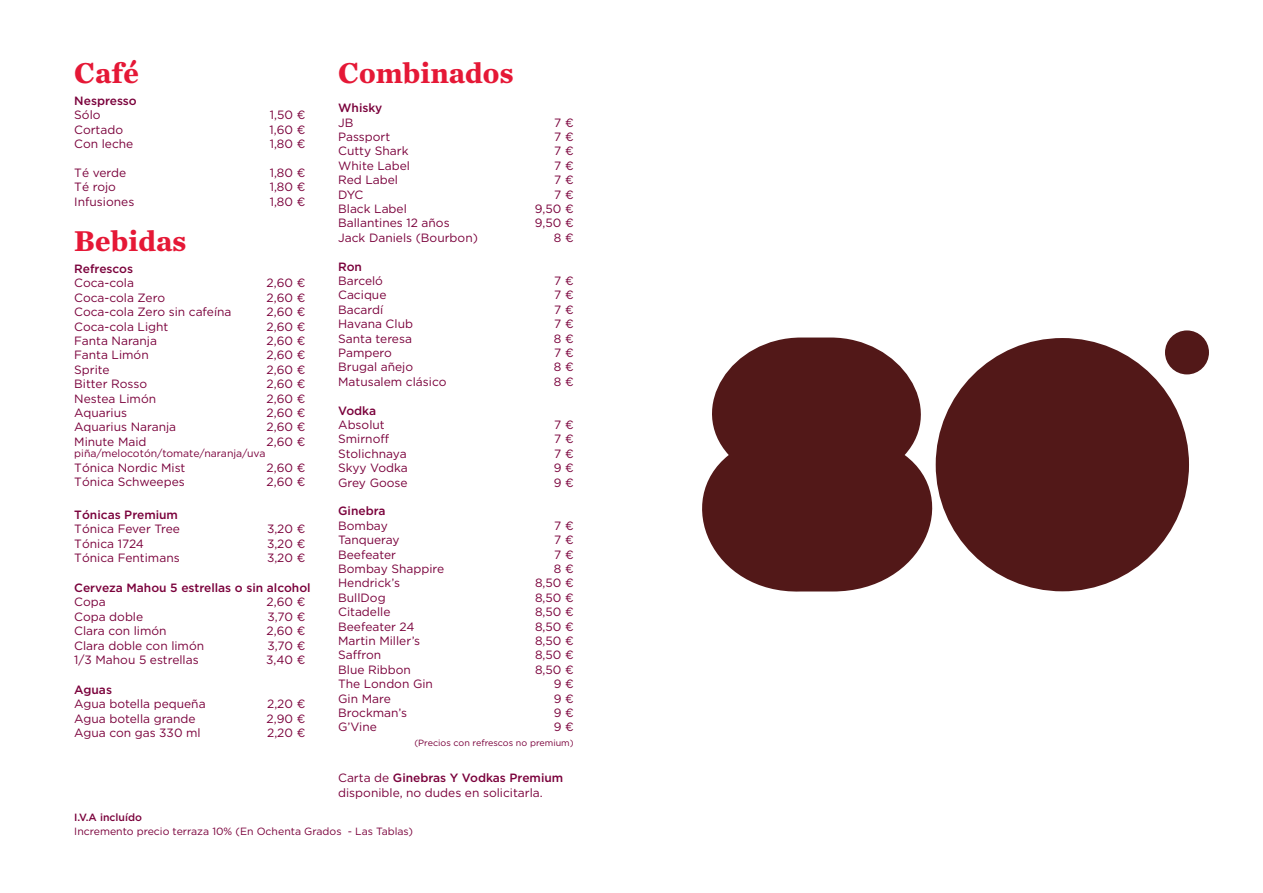
<style>
.page{position:relative;width:1263px;height:893px;background:#fff}
.page>*{position:absolute;margin:0;border:0;box-sizing:border-box;transform-origin:0 0}
.t1{font:700 30px "Chronicle Text G1";color:#e51836}
.t2{font:12px/14.4px "Gotham";color:#7a003b}
.t3{font:500 12px "Gotham";color:#7a003b}
.t4{font:10.5px "Gotham";color:#7a003b}
.t5{font:500 10.5px "Gotham";color:#7a003b}
.t6{font:9px "Gotham";color:#7a003b}
.s1{font-weight:500}
</style>
<div class="page">
<svg style="left:702px;top:338px;width:261px;height:254px;fill:#521818"></svg>
<div style="left:936px;top:338px;width:253px;height:253px;background:#521818;border-radius:50%"></div>
<div style="left:1165px;top:330px;width:44px;height:44px;background:#521818;border-radius:50%"></div>
<h1 class="t1" style="left:74px;top:49px;width:66px">Café</h1>
<p class="t3" style="left:74px;top:94px;width:64px">Nespresso</p>
<p class="t2" style="left:74px;top:108px;width:28px">Sólo</p>
<p class="t2" style="left:270px;top:108px;width:37px">1,50 ¤</p>
<p class="t2" style="left:74px;top:122px;width:50px">Cortado</p>
<p class="t2" style="left:269px;top:122px;width:37px">1,60 ¤</p>
<p class="t2" style="left:74px;top:137px;width:61px">Con leche</p>
<p class="t2" style="left:270px;top:137px;width:37px">1,80 ¤</p>
<p class="t2" style="left:74px;top:165px;width:53px">Té verde</p>
<p class="t2" style="left:270px;top:165px;width:37px">1,80 ¤</p>
<p class="t2" style="left:74px;top:180px;width:43px">Té rojo</p>
<p class="t2" style="left:270px;top:180px;width:37px">1,80 ¤</p>
<p class="t2" style="left:74px;top:194px;width:62px">Infusiones</p>
<p class="t2" style="left:270px;top:194px;width:37px">1,80 ¤</p>
<h1 class="t1" style="left:74px;top:217px;width:114px">Bebidas</h1>
<p class="t3" style="left:74px;top:262px;width:60px">Refrescos</p>
<p class="t2" style="left:74px;top:276px;width:61px">Coca-cola</p>
<p class="t2" style="left:267px;top:276px;width:40px">2,60 ¤</p>
<p class="t2" style="left:74px;top:290px;width:92px">Coca-cola Zero</p>
<p class="t2" style="left:267px;top:290px;width:40px">2,60 ¤</p>
<p class="t2" style="left:74px;top:305px;width:159px">Coca-cola Zero sin cafeína</p>
<p class="t2" style="left:267px;top:305px;width:40px">2,60 ¤</p>
<p class="t2" style="left:74px;top:319px;width:96px">Coca-cola Light</p>
<p class="t2" style="left:267px;top:319px;width:40px">2,60 ¤</p>
<p class="t2" style="left:74px;top:333px;width:84px">Fanta Naranja</p>
<p class="t2" style="left:267px;top:333px;width:40px">2,60 ¤</p>
<p class="t2" style="left:74px;top:348px;width:76px">Fanta Limón</p>
<p class="t2" style="left:267px;top:348px;width:40px">2,60 ¤</p>
<p class="t2" style="left:74px;top:362px;width:37px">Sprite</p>
<p class="t2" style="left:267px;top:362px;width:40px">2,60 ¤</p>
<p class="t2" style="left:74px;top:377px;width:74px">Bitter Rosso</p>
<p class="t2" style="left:267px;top:377px;width:40px">2,60 ¤</p>
<p class="t2" style="left:74px;top:391px;width:83px">Nestea Limón</p>
<p class="t2" style="left:267px;top:391px;width:40px">2,60 ¤</p>
<p class="t2" style="left:74px;top:405px;width:54px">Aquarius</p>
<p class="t2" style="left:267px;top:405px;width:40px">2,60 ¤</p>
<p class="t2" style="left:74px;top:420px;width:103px">Aquarius Naranja</p>
<p class="t2" style="left:267px;top:420px;width:40px">2,60 ¤</p>
<p class="t2" style="left:74px;top:434px;width:74px">Minute Maid</p>
<p class="t2" style="left:267px;top:434px;width:40px">2,60 ¤</p>
<p class="t4" style="left:74px;top:448px;width:193px">piña/melocotón/tomate/naranja/uva</p>
<p class="t2" style="left:74px;top:460px;width:113px">Tónica Nordic Mist</p>
<p class="t2" style="left:267px;top:460px;width:40px">2,60 ¤</p>
<p class="t2" style="left:74px;top:474px;width:112px">Tónica Schweepes</p>
<p class="t2" style="left:267px;top:474px;width:40px">2,60 ¤</p>
<p class="t3" style="left:74px;top:508px;width:105px">Tónicas Premium</p>
<p class="t2" style="left:74px;top:521px;width:107px">Tónica Fever Tree</p>
<p class="t2" style="left:267px;top:521px;width:40px">3,20 ¤</p>
<p class="t2" style="left:74px;top:536px;width:71px">Tónica 1724</p>
<p class="t2" style="left:267px;top:536px;width:40px">3,20 ¤</p>
<p class="t2" style="left:74px;top:550px;width:107px">Tónica Fentimans</p>
<p class="t2" style="left:267px;top:550px;width:40px">3,20 ¤</p>
<p class="t3" style="left:74px;top:581px;width:238px">Cerveza Mahou 5 estrellas o sin alcohol</p>
<p class="t2" style="left:74px;top:594px;width:33px">Copa</p>
<p class="t2" style="left:267px;top:594px;width:40px">2,60 ¤</p>
<p class="t2" style="left:74px;top:609px;width:70px">Copa doble</p>
<p class="t2" style="left:267px;top:609px;width:39px">3,70 ¤</p>
<p class="t2" style="left:74px;top:624px;width:94px">Clara con limón</p>
<p class="t2" style="left:267px;top:624px;width:40px">2,60 ¤</p>
<p class="t2" style="left:74px;top:638px;width:131px">Clara doble con limón</p>
<p class="t2" style="left:268px;top:638px;width:39px">3,70 ¤</p>
<p class="t2" style="left:74px;top:653px;width:126px">1/3 Mahou 5 estrellas</p>
<p class="t2" style="left:266px;top:653px;width:41px">3,40 ¤</p>
<p class="t3" style="left:74px;top:683px;width:39px">Aguas</p>
<p class="t2" style="left:74px;top:697px;width:133px">Agua botella pequeña</p>
<p class="t2" style="left:267px;top:697px;width:40px">2,20 ¤</p>
<p class="t2" style="left:74px;top:711px;width:123px">Agua botella grande</p>
<p class="t2" style="left:267px;top:711px;width:40px">2,90 ¤</p>
<p class="t2" style="left:74px;top:725px;width:128px">Agua con gas 330 ml</p>
<p class="t2" style="left:267px;top:725px;width:40px">2,20 ¤</p>
<h1 class="t1" style="left:338px;top:49px;width:177px">Combinados</h1>
<p class="t3" style="left:338px;top:101px;width:46px">Whisky</p>
<p class="t2" style="left:338px;top:115px;width:17px">JB</p>
<p class="t2" style="left:554px;top:115px;width:21px">7 ¤</p>
<p class="t2" style="left:338px;top:129px;width:54px">Passport</p>
<p class="t2" style="left:554px;top:129px;width:21px">7 ¤</p>
<p class="t2" style="left:338px;top:144px;width:72px">Cutty Shark</p>
<p class="t2" style="left:554px;top:144px;width:21px">7 ¤</p>
<p class="t2" style="left:338px;top:158px;width:73px">White Label</p>
<p class="t2" style="left:554px;top:158px;width:21px">7 ¤</p>
<p class="t2" style="left:338px;top:173px;width:61px">Red Label</p>
<p class="t2" style="left:554px;top:173px;width:21px">7 ¤</p>
<p class="t2" style="left:338px;top:187px;width:27px">DYC</p>
<p class="t2" style="left:554px;top:187px;width:21px">7 ¤</p>
<p class="t2" style="left:338px;top:201px;width:70px">Black Label</p>
<p class="t2" style="left:535px;top:201px;width:40px">9,50 ¤</p>
<p class="t2" style="left:338px;top:216px;width:113px">Ballantines 12 años</p>
<p class="t2" style="left:535px;top:216px;width:40px">9,50 ¤</p>
<p class="t2" style="left:338px;top:230px;width:141px">Jack Daniels (Bourbon)</p>
<p class="t2" style="left:554px;top:230px;width:21px">8 ¤</p>
<p class="t3" style="left:338px;top:260px;width:25px">Ron</p>
<p class="t2" style="left:338px;top:273px;width:46px">Barceló</p>
<p class="t2" style="left:554px;top:273px;width:21px">7 ¤</p>
<p class="t2" style="left:338px;top:288px;width:50px">Cacique</p>
<p class="t2" style="left:554px;top:288px;width:21px">7 ¤</p>
<p class="t2" style="left:338px;top:302px;width:47px">Bacardí</p>
<p class="t2" style="left:554px;top:302px;width:21px">7 ¤</p>
<p class="t2" style="left:338px;top:317px;width:76px">Havana Club</p>
<p class="t2" style="left:554px;top:317px;width:21px">7 ¤</p>
<p class="t2" style="left:338px;top:331px;width:75px">Santa teresa</p>
<p class="t2" style="left:554px;top:331px;width:21px">8 ¤</p>
<p class="t2" style="left:338px;top:345px;width:55px">Pampero</p>
<p class="t2" style="left:554px;top:345px;width:21px">7 ¤</p>
<p class="t2" style="left:338px;top:360px;width:76px">Brugal añejo</p>
<p class="t2" style="left:554px;top:360px;width:21px">8 ¤</p>
<p class="t2" style="left:338px;top:374px;width:110px">Matusalem clásico</p>
<p class="t2" style="left:554px;top:374px;width:21px">8 ¤</p>
<p class="t3" style="left:338px;top:404px;width:39px">Vodka</p>
<p class="t2" style="left:338px;top:417px;width:48px">Absolut</p>
<p class="t2" style="left:554px;top:417px;width:21px">7 ¤</p>
<p class="t2" style="left:338px;top:432px;width:53px">Smirnoff</p>
<p class="t2" style="left:554px;top:432px;width:21px">7 ¤</p>
<p class="t2" style="left:338px;top:446px;width:70px">Stolichnaya</p>
<p class="t2" style="left:554px;top:446px;width:21px">7 ¤</p>
<p class="t2" style="left:338px;top:461px;width:71px">Skyy Vodka</p>
<p class="t2" style="left:554px;top:461px;width:22px">9 ¤</p>
<p class="t2" style="left:338px;top:475px;width:71px">Grey Goose</p>
<p class="t2" style="left:554px;top:475px;width:22px">9 ¤</p>
<p class="t3" style="left:338px;top:504px;width:49px">Ginebra</p>
<p class="t2" style="left:338px;top:518px;width:51px">Bombay</p>
<p class="t2" style="left:554px;top:518px;width:21px">7 ¤</p>
<p class="t2" style="left:338px;top:533px;width:63px">Tanqueray</p>
<p class="t2" style="left:554px;top:533px;width:21px">7 ¤</p>
<p class="t2" style="left:338px;top:547px;width:59px">Beefeater</p>
<p class="t2" style="left:554px;top:547px;width:21px">7 ¤</p>
<p class="t2" style="left:338px;top:561px;width:108px">Bombay Shappire</p>
<p class="t2" style="left:554px;top:561px;width:21px">8 ¤</p>
<p class="t2" style="left:338px;top:576px;width:63px">Hendrick’s</p>
<p class="t2" style="left:535px;top:576px;width:40px">8,50 ¤</p>
<p class="t2" style="left:338px;top:590px;width:49px">BullDog</p>
<p class="t2" style="left:535px;top:590px;width:40px">8,50 ¤</p>
<p class="t2" style="left:338px;top:605px;width:54px">Citadelle</p>
<p class="t2" style="left:535px;top:605px;width:40px">8,50 ¤</p>
<p class="t2" style="left:338px;top:619px;width:78px">Beefeater 24</p>
<p class="t2" style="left:535px;top:619px;width:40px">8,50 ¤</p>
<p class="t2" style="left:338px;top:633px;width:84px">Martin Miller’s</p>
<p class="t2" style="left:535px;top:633px;width:40px">8,50 ¤</p>
<p class="t2" style="left:338px;top:648px;width:45px">Saffron</p>
<p class="t2" style="left:535px;top:648px;width:40px">8,50 ¤</p>
<p class="t2" style="left:338px;top:662px;width:74px">Blue Ribbon</p>
<p class="t2" style="left:535px;top:662px;width:40px">8,50 ¤</p>
<p class="t2" style="left:338px;top:677px;width:96px">The London Gin</p>
<p class="t2" style="left:554px;top:677px;width:22px">9 ¤</p>
<p class="t2" style="left:338px;top:691px;width:54px">Gin Mare</p>
<p class="t2" style="left:554px;top:691px;width:22px">9 ¤</p>
<p class="t2" style="left:338px;top:705px;width:71px">Brockman’s</p>
<p class="t2" style="left:554px;top:705px;width:22px">9 ¤</p>
<p class="t2" style="left:338px;top:720px;width:40px">G’Vine</p>
<p class="t2" style="left:554px;top:720px;width:22px">9 ¤</p>
<p class="t6" style="left:414px;top:738px;width:161px">(Precios con refrescos no premium)</p>
<p class="t2" style="left:338px;top:770px;width:227px">Carta de <span class="s1">Ginebras Y Vodkas Premium </span>disponible, no dudes en solicitarla.</p>
<p class="t5" style="left:74px;top:811px;width:69px">I.V.A incluído</p>
<p class="t4" style="left:74px;top:826px;width:340px">Incremento precio terraza 10% (En Ochenta Grados - Las Tablas)</p>
</div>
